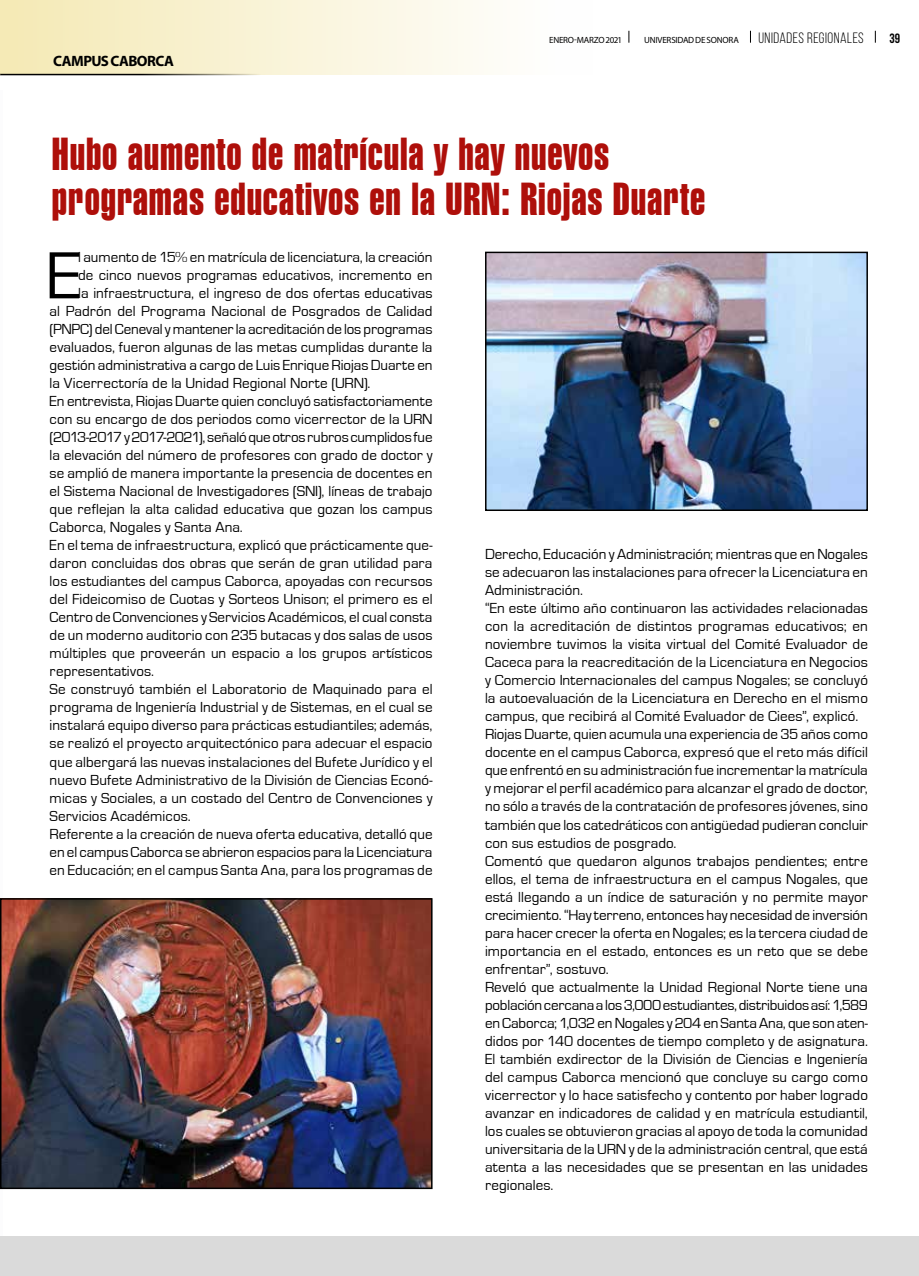
<style>
.page{position:relative;width:919px;height:1276px;background:#fff}
.page>*{position:absolute;margin:0;border:0;box-sizing:border-box;transform-origin:0 0}
.t1{font:69px "Eurostile";color:#000}
.t2{font:45px/45px "Swiss 911 BT Extra Compressed";letter-spacing:.02em;color:#ae0f0a}
.t3{font:15px/18px "Eurostile";letter-spacing:.005em;color:#000}
.t4{font:15px "Eurostile";letter-spacing:-.015em;color:#000}
.t5{font:15px "Bebas Neue";letter-spacing:.035em;color:#000}
.t6{font:700 15px "Myriad Pro";letter-spacing:-.035em;color:#000}
.t7{font:700 13.5px "Bebas Neue";color:#000}
.t8{font:9px "Myriad Pro";letter-spacing:-.025em;color:#000}
</style>
<div class="page">
<svg style="left:750px;top:31px;width:1px;height:12px"></svg>
<svg style="left:628px;top:31px;width:1px;height:12px"></svg>
<svg style="left:875px;top:31px;width:1px;height:12px"></svg>
<img style="left:488px;top:255px;width:376px;height:253px">
<div style="left:485px;top:252px;width:382px;height:259px;border:2px solid #000"></div>
<img style="left:3px;top:901px;width:426px;height:285px">
<div style="left:0;top:898px;width:432px;height:291px;border:2px solid #000"></div>
<div style="left:0;top:1236px;width:918px;height:40px;background:#dadada"></div>
<div style="left:0;top:0;width:592px;height:74px;background:linear-gradient(to right,#f4e9b5,#fff)"></div>
<hr style="left:1px;top:74px;width:264px;height:1px;background:#000">
<p class="t6" style="left:53px;top:51px;width:122px">CAMPUS CABORCA</p>
<p class="t8" style="left:549px;top:34px;width:74px">ENERO-MARZO 2021</p>
<p class="t8" style="left:644px;top:34px;width:96px">UNIVERSIDAD DE SONORA</p>
<p class="t5" style="left:758px;top:30px;width:107px">UNIDADES REGIONALES</p>
<p class="t7" style="left:889px;top:31px;width:12px">39</p>
<h2 class="t2" style="left:52px;top:132px;width:655px">Hubo aumento de matrícula y hay nuevos programas educativos en la URN: Riojas Duarte</h2>
<h1 class="t1" style="left:47px;top:238px;width:36px">E</h1>
<p class="t3" style="left:78px;top:249px;width:356px">l aumento de 15% en matrícula de licenciatura, la creación</p>
<p class="t3" style="left:78px;top:267px;width:356px">de cinco nuevos programas educativos, incremento en</p>
<p class="t3" style="left:78px;top:285px;width:356px">la infraestructura, el ingreso de dos ofertas educativas</p>
<p class="t3" style="left:50px;top:303px;width:384px">al Padrón del Programa Nacional de Posgrados de Calidad</p>
<p class="t3" style="left:50px;top:321px;width:384px">(PNPC) del Ceneval y mantener la acreditación de los programas</p>
<p class="t3" style="left:50px;top:339px;width:384px">evaluados, fueron algunas de las metas cumplidas durante la</p>
<p class="t3" style="left:50px;top:357px;width:384px">gestión administrativa a cargo de Luis Enrique Riojas Duarte en</p>
<p class="t3" style="left:50px;top:375px;width:322px">la Vicerrectoría de la Unidad Regional Norte (URN).</p>
<p class="t3" style="left:50px;top:393px;width:384px">En entrevista, Riojas Duarte quien concluyó satisfactoriamente</p>
<p class="t3" style="left:50px;top:411px;width:384px">con su encargo de dos periodos como vicerrector de la URN</p>
<p class="t4" style="left:50px;top:429px;width:384px">(2013-2017 y 2017-2021), señaló que otros rubros cumplidos fue</p>
<p class="t3" style="left:50px;top:447px;width:384px">la elevación del número de profesores con grado de doctor y</p>
<p class="t3" style="left:50px;top:465px;width:384px">se amplió de manera importante la presencia de docentes en</p>
<p class="t3" style="left:50px;top:483px;width:384px">el Sistema Nacional de Investigadores (SNI), líneas de trabajo</p>
<p class="t3" style="left:50px;top:501px;width:384px">que reflejan la alta calidad educativa que gozan los campus</p>
<p class="t3" style="left:50px;top:519px;width:195px">Caborca, Nogales y Santa Ana.</p>
<p class="t3" style="left:50px;top:537px;width:384px">En el tema de infraestructura, explicó que prácticamente que-</p>
<p class="t3" style="left:50px;top:555px;width:384px">daron concluidas dos obras que serán de gran utilidad para</p>
<p class="t3" style="left:50px;top:573px;width:384px">los estudiantes del campus Caborca, apoyadas con recursos</p>
<p class="t3" style="left:50px;top:591px;width:384px">del Fideicomiso de Cuotas y Sorteos Unison; el primero es el</p>
<p class="t3" style="left:50px;top:609px;width:384px">Centro de Convenciones y Servicios Académicos, el cual consta</p>
<p class="t3" style="left:50px;top:627px;width:384px">de un moderno auditorio con 235 butacas y dos salas de usos</p>
<p class="t3" style="left:50px;top:645px;width:384px">múltiples que proveerán un espacio a los grupos artísticos</p>
<p class="t3" style="left:50px;top:663px;width:106px">representativos.</p>
<p class="t3" style="left:50px;top:681px;width:384px">Se construyó también el Laboratorio de Maquinado para el</p>
<p class="t3" style="left:50px;top:699px;width:384px">programa de Ingeniería Industrial y de Sistemas, en el cual se</p>
<p class="t3" style="left:50px;top:717px;width:384px">instalará equipo diverso para prácticas estudiantiles; además,</p>
<p class="t3" style="left:50px;top:735px;width:384px">se realizó el proyecto arquitectónico para adecuar el espacio</p>
<p class="t3" style="left:50px;top:753px;width:384px">que albergará las nuevas instalaciones del Bufete Jurídico y el</p>
<p class="t3" style="left:50px;top:771px;width:384px">nuevo Bufete Administrativo de la División de Ciencias Econó-</p>
<p class="t3" style="left:50px;top:789px;width:384px">micas y Sociales, a un costado del Centro de Convenciones y</p>
<p class="t3" style="left:50px;top:807px;width:143px">Servicios Académicos.</p>
<p class="t3" style="left:50px;top:825px;width:384px">Referente a la creación de nueva oferta educativa, detalló que</p>
<p class="t3" style="left:50px;top:843px;width:384px">en el campus Caborca se abrieron espacios para la Licenciatura</p>
<p class="t3" style="left:50px;top:861px;width:384px">en Educación; en el campus Santa Ana, para los programas de</p>
<p class="t3" style="left:485px;top:546px;width:384px">Derecho, Educación y Administración; mientras que en Nogales se adecuaron las instalaciones para ofrecer la Licenciatura en Administración.<br>“En este último año continuaron las actividades relacionadas con la acreditación de distintos programas educativos; en noviembre tuvimos la visita virtual del Comité Evaluador de Caceca para la reacreditación de la Licenciatura en Negocios y Comercio Internacionales del campus Nogales; se concluyó la autoevaluación de la Licenciatura en Derecho en el mismo campus, que recibirá al Comité Evaluador de Ciees”, explicó.<br>Riojas Duarte, quien acumula una experiencia de 35 años como docente en el campus Caborca, expresó que el reto más difícil que enfrentó en su administración fue incrementar la matrícula y mejorar el perfil académico para alcanzar el grado de doctor, no sólo a través de la contratación de profesores jóvenes, sino también que los catedráticos con antigüedad pudieran concluir con sus estudios de posgrado.<br>Comentó que quedaron algunos trabajos pendientes; entre ellos, el tema de infraestructura en el campus Nogales, que está llegando a un índice de saturación y no permite mayor crecimiento. “Hay terreno, entonces hay necesidad de inversión para hacer crecer la oferta en Nogales; es la tercera ciudad de importancia en el estado, entonces es un reto que se debe enfrentar”, sostuvo.<br>Reveló que actualmente la Unidad Regional Norte tiene una población cercana a los 3,000 estudiantes, distribuidos así: 1,589 en Caborca; 1,032 en Nogales y 204 en Santa Ana, que son aten&shy;didos por 140 docentes de tiempo completo y de asignatura.<br>El también exdirector de la División de Ciencias e Ingeniería del campus Caborca mencionó que concluye su cargo como vicerrector y lo hace satisfecho y contento por haber logrado avanzar en indicadores de calidad y en matrícula estudiantil, los cuales se obtuvieron gracias al apoyo de toda la comunidad universitaria de la URN y de la administración central, que está atenta a las necesidades que se presentan en las unidades regionales.</p>
</div>
